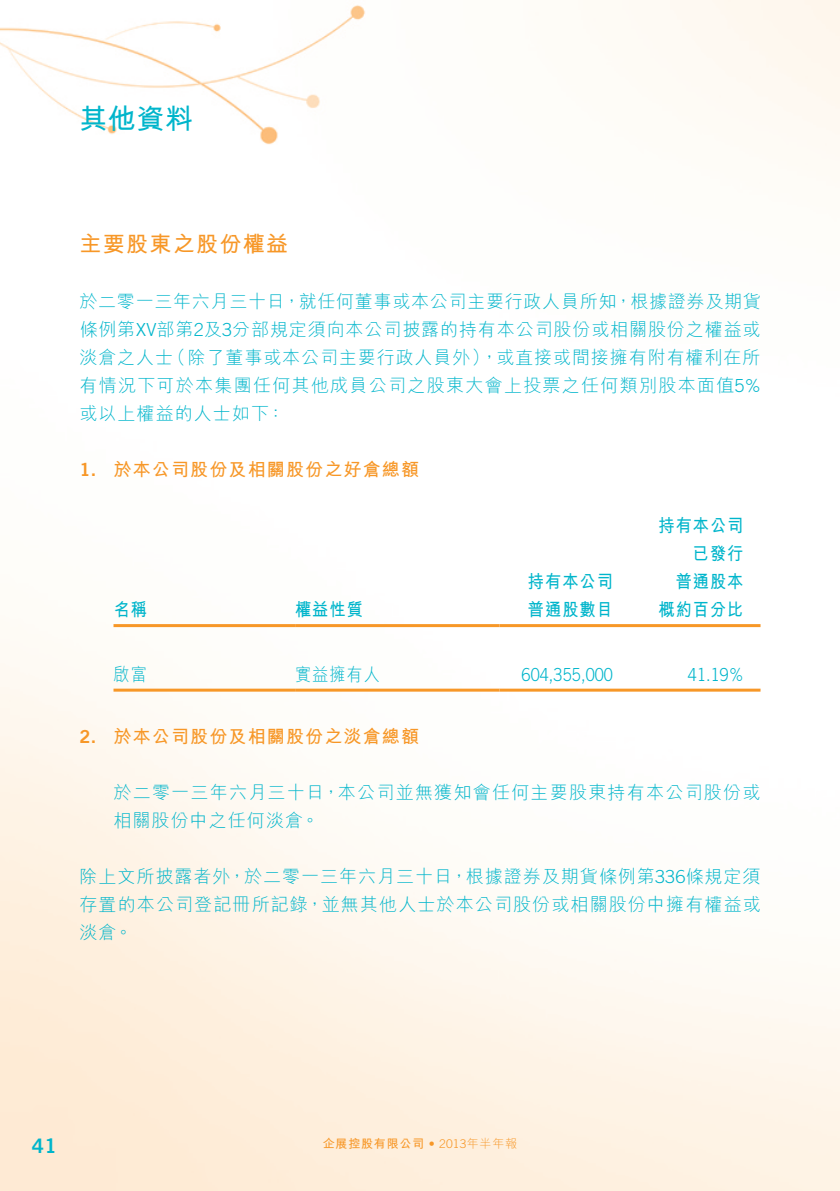
<style>
.page{position:relative;width:840px;height:1191px;background:#fff}
.page>*{position:absolute;margin:0;border:0;box-sizing:border-box;transform-origin:0 0}
.t1{font:700 28px "M Hei HK";color:#00b5cb}
.Heading_1{font:700 22px "M Hei HK";letter-spacing:.06em;color:#f79727}
.t2{font:20px "Trade Gothic LT Std Bd 2";color:#00b5cb}
.Body_Text{font:300 18px/28px "M Hei HK";letter-spacing:.06em;color:#00b5cb}
.Body_Text-2{font:700 18px "M Hei HK";letter-spacing:.06em;color:#00b5cb;scale:.9 1}
.Heading_2{font:700 18px "M Hei HK";letter-spacing:.065em;color:#f79727}
.Body_Text-3{font:300 18px "Trade Gothic LT Std";letter-spacing:.01em;color:#00b5cb;scale:.9 1}
.Body_Text-4{font:300 18px "M Hei HK";letter-spacing:.06em;color:#00b5cb;scale:.9 1}
.Heading_2-2{font:18px "Trade Gothic LT Std Bd 2";color:#f79727}
.t3{font:700 12px "M Hei HK";letter-spacing:.065em;color:#f79727}
.s1{font-family:"Trade Gothic LT Std"}
.s2{font-family:"Trade Gothic LT Std Bd 2";font-weight:400}
.s3{font-family:"Trade Gothic LT Std";font-weight:300}
.s4{font-weight:300}
</style>
<div class="page">
<img style="left:0;top:0;width:839px;height:1191px">
<hr style="left:113px;top:624px;width:182px;height:3px;background:#f79727">
<hr style="left:295px;top:624px;width:204px;height:3px;background:#f79727">
<hr style="left:499px;top:624px;width:130px;height:3px;background:#f79727">
<hr style="left:629px;top:624px;width:131px;height:3px;background:#f79727">
<hr style="left:113px;top:688px;width:182px;height:3px;background:#f79727">
<hr style="left:295px;top:688px;width:204px;height:3px;background:#f79727">
<hr style="left:499px;top:688px;width:130px;height:3px;background:#f79727">
<hr style="left:629px;top:688px;width:131px;height:3px;background:#f79727">
<p class="t1" style="left:79px;top:99px;width:115px">其他資料</p>
<p class="Heading_1" style="left:79px;top:228px;width:210px">主要股東之股份權益</p>
<p class="Body_Text" style="left:79px;top:287px;width:682px;text-align:right">於二零一三年六月三十日，就任何董事或本公司主要行政人員所知，根據證券及期貨條例第<span class="s1">XV</span>部第及<span class="s1">2 3</span>分部規定須向本公司披露的持有本公司股份或相關股份之權益或（除了董事或本公司主要行政人員外，）或直接或間接擁有附有權利在所</p>
<p class="Body_Text" style="left:79px;top:343px;width:682px">淡倉之人士<br>有情況下可於本集團任何其他成員公司之股東大會上投票之任何類別股本面值<span class="s1">5%</span>或以上權益的人士如下：</p>
<p class="Heading_2" style="left:113px;top:456px;width:307px">於本公司股份及相關股份之好倉總額</p>
<p class="Heading_2-2" style="left:79px;top:459px;width:18px">1.</p>
<p class="Heading_2-2" style="left:79px;top:725px;width:18px">2.</p>
<p class="Body_Text-2" style="left:113px;top:596px;width:39px">名稱</p>
<p class="Body_Text-4" style="left:113px;top:665px;width:39px">啟富</p>
<p class="Body_Text-2" style="left:295px;top:596px;width:77px">權益性質</p>
<p class="Body_Text-4" style="left:295px;top:665px;width:96px">實益擁有人</p>
<p class="Heading_2" style="left:113px;top:723px;width:307px">於本公司股份及相關股份之淡倉總額</p>
<p class="Body_Text-2" style="left:527px;top:568px;width:96px">持有本公司</p>
<p class="Body_Text-2" style="left:527px;top:596px;width:96px">普通股數目</p>
<p class="Body_Text-3" style="left:521px;top:664px;width:103px">604,355,000</p>
<p class="Body_Text-2" style="left:658px;top:512px;width:96px">持有本公司</p>
<p class="Body_Text-2" style="left:692px;top:540px;width:58px">已發行</p>
<p class="Body_Text-2" style="left:675px;top:568px;width:77px">普通股本</p>
<p class="Body_Text-2" style="left:658px;top:596px;width:96px">概約百分比</p>
<p class="Body_Text-3" style="left:687px;top:664px;width:63px">41.19%</p>
<p class="Body_Text" style="left:113px;top:778px;width:648px">於二零一三年六月三十日，本公司並無獲知會任何主要股東持有本公司股份或相關股份中之任何淡倉。</p>
<p class="Body_Text" style="left:79px;top:862px;width:682px;text-align:justify">除上文所披露者外，於二零一三年六月三十日，根據證券及期貨條例第<span class="s1">336</span>條規定須存置的本公司登記冊所記錄，並無其他人士於本公司股份或相關股份中擁有權益或淡倉。</p>
<p class="t2" style="left:32px;top:1133px;width:27px">41</p>
<p class="t3" style="left:322px;top:1135px;width:196px">企展控股有限公司 <span class="s2">•</span> <span class="s3">2013</span><span class="s4">年半年報</span></p>
</div>
